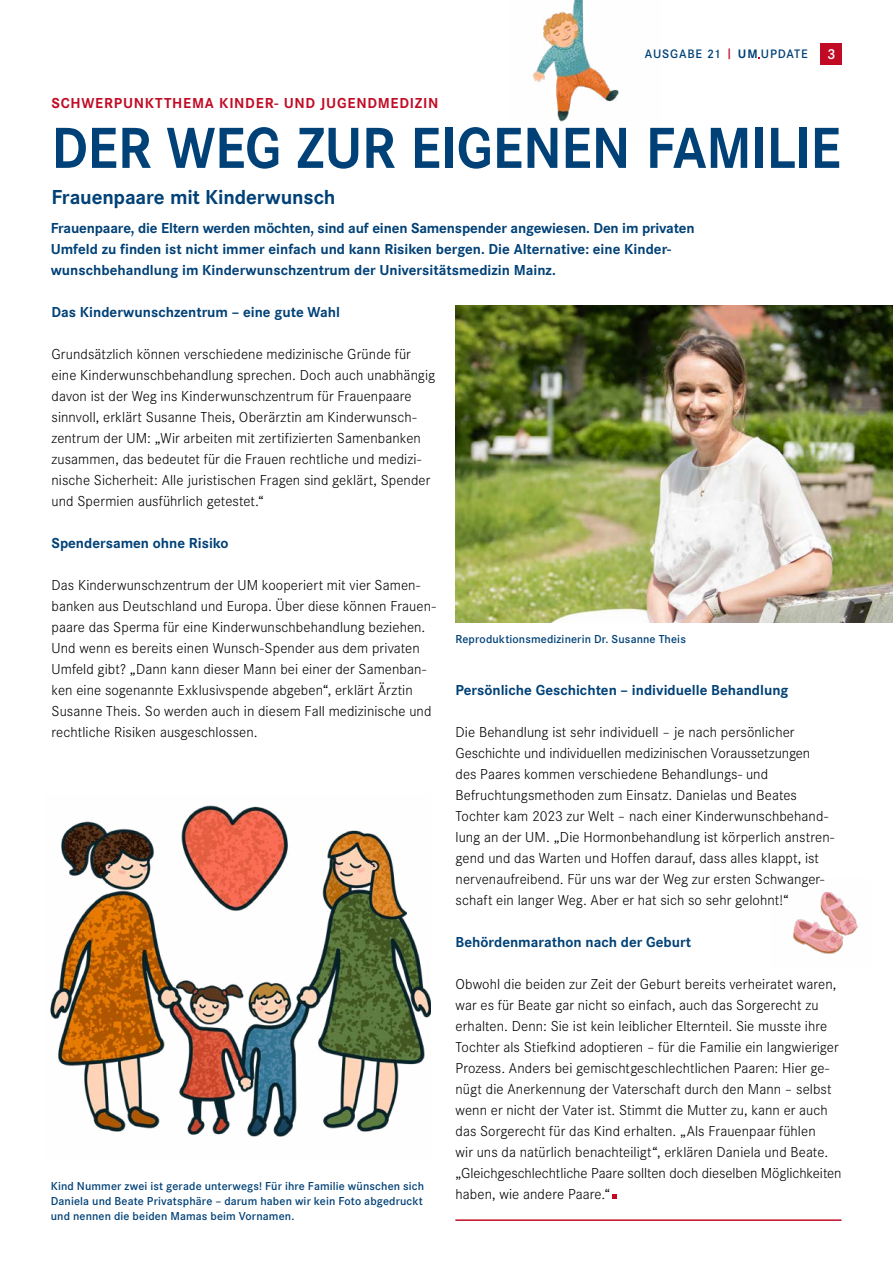
<style>
.page{position:relative;width:893px;height:1263px;background:#fff}
.page>*{position:absolute;margin:0;border:0;box-sizing:border-box;transform-origin:0 0}
.t1{font:700 60px "Corporate S";letter-spacing:-.005em;color:#004177;scale:.94 1}
.t2{font:700 21px "Corporate S";letter-spacing:-.005em;color:#004177}
.t3{font:300 15px/21px "Corporate S";letter-spacing:.005em;color:#000}
.t4{font:700 15px/21px "Corporate S";color:#004177}
.t5{font:700 15px "Corporate S";letter-spacing:.05em;color:#c10b25}
.t6{font:600 15px "Corporate S";color:#fff}
.t7{font:600 12.75px "Corporate S";letter-spacing:.07em;color:#004177}
.t8{font:600 12px/15px "Corporate S";letter-spacing:.01em;color:#004177;text-align:justify}
.s1{color:#c10b25}
.s2{font-weight:700}
</style>
<div class="page">
<svg style="left:612px;top:1194px;width:5px;height:5px"></svg>
<hr style="left:455px;top:1219px;width:386px;height:2px;background:#c10b25">
<img style="left:455px;top:306px;width:438px;height:317px">
<img style="left:50px;top:805px;width:381px;height:332px">
<img style="left:532px;top:0;width:87px;height:122px">
<img style="left:793px;top:891px;width:65px;height:63px">
<div style="left:821px;top:43px;width:21px;height:21px;background:#c10b25"></div>
<p class="t7" style="left:645px;top:47px;width:164px">AUSGABE 21 <span class="s1">|</span> <span class="s2">UM</span> UPDATE</p>
<p class="t6" style="left:827px;top:45px;width:9px">3</p>
<p class="t5" style="left:51px;top:94px;width:389px">SCHWERPUNKTTHEMA KINDER- UND JUGENDMEDIZIN</p>
<h1 class="t1" style="left:51px;top:114px;width:841px">DER WEG ZUR EIGENEN FAMILIE</h1>
<h2 class="t2" style="left:51px;top:185px;width:286px">Frauenpaare mit Kinderwunsch</h2>
<p class="t4" style="left:51px;top:217px;width:645px">Frauenpaare, die Eltern werden möchten, sind auf einen Samenspender angewiesen. Den im privaten<br>Umfeld zu finden ist nicht immer einfach und kann Risiken bergen. Die Alternative: eine Kinder&shy;wunschbehandlung im Kinderwunschzentrum der Universitätsmedizin Mainz.</p>
<p class="t4" style="left:52px;top:301px;width:290px">Das Kinderwunschzentrum – eine gute Wahl</p>
<p class="t3" style="left:52px;top:343px;width:385px">Grundsätzlich können verschiedene medizinische Gründe für eine Kinderwunschbehandlung sprechen. Doch auch unabhängig davon ist der Weg ins Kinderwunschzentrum für Frauenpaare sinnvoll, erklärt Susanne Theis, Oberärztin am Kinderwunsch&shy;zentrum der UM: „Wir arbeiten mit zertifizierten Samenbanken zusammen, das bedeutet für die Frauen rechtliche und medizi&shy;nische Sicherheit: Alle juristischen Fragen sind geklärt, Spender und Spermien ausführlich getestet.“</p>
<p class="t4" style="left:52px;top:532px;width:179px">Spendersamen ohne Risiko</p>
<p class="t3" style="left:52px;top:574px;width:386px">Das Kinderwunschzentrum der UM kooperiert mit vier Samen&shy;banken aus Deutschland und Europa. Über diese können Frauen&shy;paare das Sperma für eine Kinderwunschbehandlung beziehen.<br>Und wenn es bereits einen Wunsch-Spender aus dem privaten Umfeld gibt? „Dann kann dieser Mann bei einer der Samenban&shy;ken eine sogenannte Exklusivspende abgeben“, erklärt Ärztin Susanne Theis. So werden auch in diesem Fall medizinische und rechtliche Risiken ausgeschlossen.</p>
<p class="t8" style="left:51px;top:1178px;width:375px">Kind Nummer zwei ist gerade unterwegs! Für ihre Familie wünschen sich Daniela und Beate Privatsphäre – darum haben wir kein Foto abgedruckt und nennen die beiden Mamas beim Vornamen.</p>
<p class="t8" style="left:455px;top:632px;width:232px">Reproduktionsmedizinerin Dr. Susanne Theis</p>
<p class="t4" style="left:456px;top:679px;width:335px">Persönliche Geschichten – individuelle Behandlung</p>
<p class="t3" style="left:456px;top:721px;width:380px">Die Behandlung ist sehr individuell – je nach persönlicher Geschichte und individuellen medizinischen Voraussetzungen des Paares kommen verschiedene Behandlungs- und Befruchtungsmethoden zum Einsatz. Danielas und Beates Tochter kam 2023 zur Welt – nach einer Kinderwunschbehand&shy;lung an der UM. „Die Hormonbehandlung ist körperlich anstren&shy;gend und das Warten und Hoffen darauf, dass alles klappt, ist nervenaufreibend. Für uns war der Weg zur ersten Schwanger&shy;schaft ein langer Weg. Aber er hat sich so sehr gelohnt!“</p>
<p class="t4" style="left:456px;top:931px;width:237px">Behördenmarathon nach der Geburt</p>
<p class="t3" style="left:456px;top:973px;width:388px">Obwohl die beiden zur Zeit der Geburt bereits verheiratet waren, war es für Beate gar nicht so einfach, auch das Sorgerecht zu erhalten. Denn: Sie ist kein leiblicher Elternteil. Sie musste ihre Tochter als Stiefkind adoptieren – für die Familie ein langwieriger Prozess. Anders bei gemischtgeschlechtlichen Paaren: Hier ge&shy;nügt die Anerkennung der Vaterschaft durch den Mann – selbst wenn er nicht der Vater ist. Stimmt die Mutter zu, kann er auch das Sorgerecht für das Kind erhalten. „Als Frauenpaar fühlen<br>wir uns da natürlich benachteiligt“, erklären Daniela und Beate. „Gleichgeschlechtliche Paare sollten doch dieselben Möglichkeiten haben, wie andere Paare.“</p>
</div>
